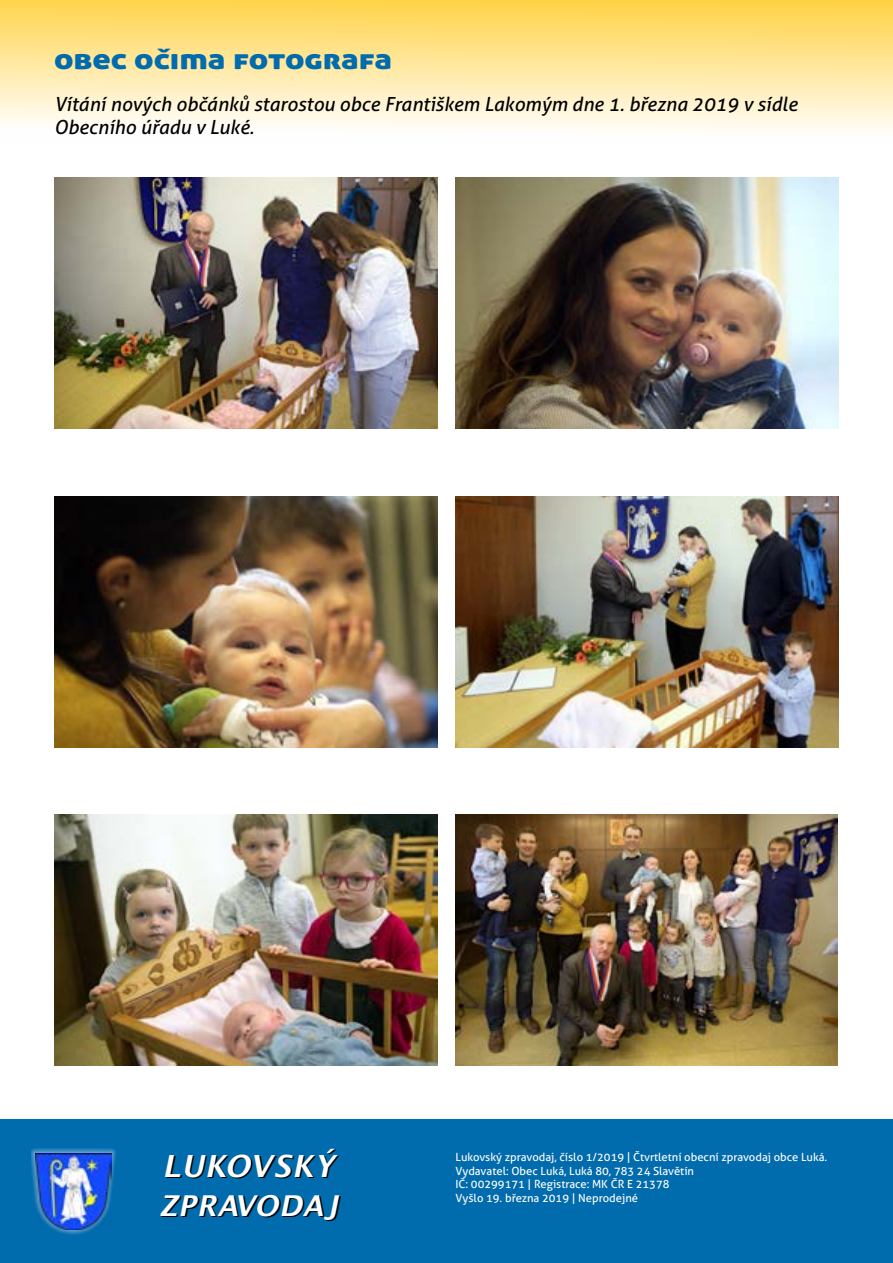
<style>
.page{position:relative;width:893px;height:1263px;background:#fff}
.page>*{position:absolute;margin:0;border:0;box-sizing:border-box;transform-origin:0 0}
.t1{font:italic 600 30.6px "Lucida Sans";letter-spacing:.03em;color:#fff}
.t2{font:italic 600 28.8px "Lucida Sans";letter-spacing:.03em;color:#fff}
.t3{font:28.5px "Aller Display";color:#006bad;scale:1.19 1}
.t4{font:italic 19.5px/23.4px "Aller";color:#000}
.t5{font:11.25px/13.5px "Aller";color:#fff}
</style>
<div class="page">
<div style="left:0;top:1119px;width:893px;height:144px;background:#006bad"></div>
<div style="left:0;top:0;width:893px;height:142px;background:linear-gradient(to bottom,#ffd347,#fff)"></div>
<div style="left:31px;top:1148px;width:86px;height:86px;background:#fff;opacity:.75"></div>
<img style="left:35px;top:1153px;width:76px;height:76px">
<img style="left:54px;top:178px;width:383px;height:250px">
<img style="left:54px;top:496px;width:383px;height:251px">
<img style="left:54px;top:814px;width:383px;height:251px">
<img style="left:455px;top:178px;width:384px;height:250px">
<img style="left:455px;top:496px;width:384px;height:251px">
<img style="left:455px;top:814px;width:383px;height:251px">
<h3 class="t3" style="left:54px;top:41px;width:286px">obec očima fotografa</h3>
<h3 class="t4" style="left:54px;top:92px;width:745px">Vítání nových občánků starostou obce Františkem Lakomým dne 1. března 2019 v sídle<br>Obecního úřadu v Luké.</h3>
<h1 class="t1" style="left:163px;top:1148px;width:173px">LUKOVSKÝ</h1>
<h2 class="t2" style="left:159px;top:1189px;width:180px">ZPRAVODAJ</h2>
<p class="t5" style="left:455px;top:1151px;width:373px">Lukovský zpravodaj, číslo 1/2019 | Čtvrtletní obecní zpravodaj obce Luká.<br>Vydavatel: Obec Luká, Luká 80, 783 24 Slavětín<br>IČ: 00299171 | Registrace: MK ČR E 21378<br>Vyšlo 19. března 2019 | Neprodejné</p>
</div>
